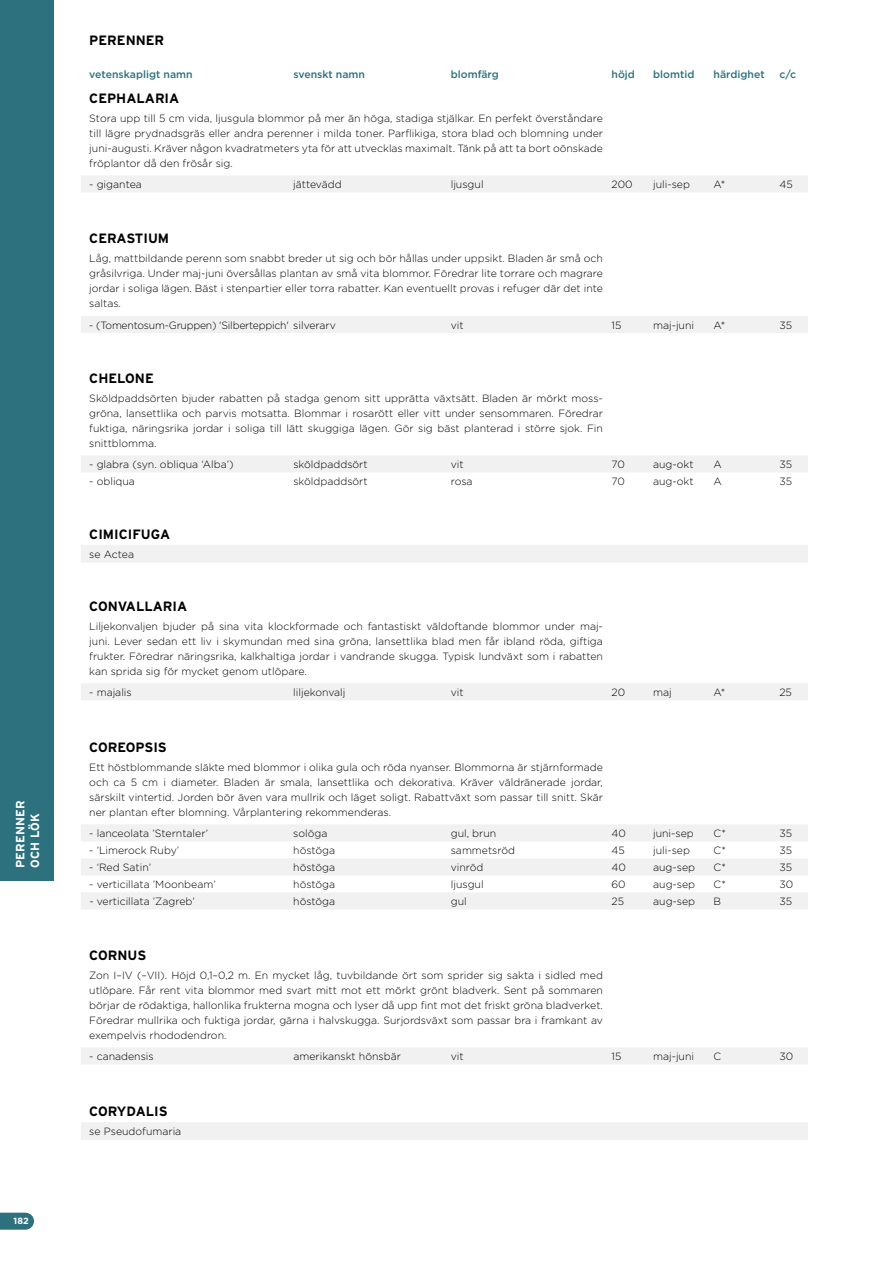
<style>
.page{position:relative;width:893px;height:1263px;background:#fff}
.page>*{position:absolute;margin:0;border:0;box-sizing:border-box;transform-origin:0 0}
.t1{font:700 13.5px "Interstate";color:#000}
.t2{font:700 12px/14.4px "Interstate";letter-spacing:.02em;color:#fff}
.t3{font:300 10.5px/15px "Gotham";color:#000;text-align:justify}
.t4{font:500 10.5px "Gotham";color:#2c717d}
.t5{font:300 10.5px "Gotham";letter-spacing:-.02em;color:#000}
.t6{font:700 9px "Gotham";color:#fff}
</style>
<div class="page">
<div style="left:81px;top:176px;width:727px;height:16px;background:#f2f1f2"></div>
<div style="left:81px;top:316px;width:727px;height:17px;background:#f2f1f2"></div>
<div style="left:81px;top:456px;width:727px;height:16px;background:#f2f1f2"></div>
<div style="left:81px;top:684px;width:727px;height:16px;background:#f2f1f2"></div>
<svg style="left:81px;top:825px;width:727px;height:84px;fill:#f2f1f2"></svg>
<div style="left:81px;top:1048px;width:727px;height:16px;background:#f2f1f2"></div>
<div style="left:81px;top:1122px;width:727px;height:18px;background:#f2f1f2"></div>
<div style="left:81px;top:545px;width:727px;height:17px;background:#f2f1f2"></div>
<div style="left:0;top:0;width:54px;height:881px;background:#2c717d"></div>
<svg style="left:0;top:1213px;width:34px;height:17px"></svg>
<p class="t2" style="left:13px;top:868px;width:70px;rotate:-90deg">PERENNER<br>OCH LÖK</p>
<p class="t6" style="left:14px;top:1215px;width:17px">182</p>
<p class="t1" style="left:89px;top:33px;width:76px">PERENNER</p>
<p class="t4" style="left:89px;top:67px;width:105px">vetenskapligt namn</p>
<p class="t4" style="left:293px;top:67px;width:73px">svenskt namn</p>
<p class="t4" style="left:451px;top:67px;width:50px">blomfärg</p>
<p class="t4" style="left:611px;top:67px;width:25px">höjd</p>
<p class="t4" style="left:653px;top:67px;width:43px">blomtid</p>
<p class="t4" style="left:713px;top:67px;width:53px">härdighet</p>
<p class="t4" style="left:779px;top:67px;width:18px">c/c</p>
<p class="t1" style="left:89px;top:91px;width:92px">CEPHALARIA</p>
<p class="t3" style="left:89px;top:110px;width:515px">Stora upp till 5 cm vida, ljusgula blommor på mer än höga, stadiga stjälkar. En perfekt överståndare till lägre prydnadsgräs eller andra perenner i milda toner. Parflikiga, stora blad och blomning under juni-augusti. Kräver någon kvadratmeters yta för att utvecklas maximalt. Tänk på att ta bort oönskade fröplantor då den frösår sig.</p>
<p class="t3" style="left:89px;top:177px;width:54px">- gigantea</p>
<p class="t3" style="left:293px;top:177px;width:50px">jättevädd</p>
<p class="t3" style="left:451px;top:177px;width:34px">ljusgul</p>
<p class="t3" style="left:611px;top:177px;width:23px">200</p>
<p class="t3" style="left:653px;top:177px;width:38px">juli-sep</p>
<p class="t3" style="left:713px;top:177px;width:13px">A*</p>
<p class="t3" style="left:779px;top:177px;width:15px">45</p>
<p class="t1" style="left:89px;top:231px;width:81px">CERASTIUM</p>
<p class="t3" style="left:89px;top:251px;width:515px">Låg, mattbildande perenn som snabbt breder ut sig och bör hållas under uppsikt. Bladen är små och gråsilvriga. Under maj-juni översållas plantan av små vita blommor. Föredrar lite torrare och magrare jordar i soliga lägen. Bäst i stenpartier eller torra rabatter. Kan eventuellt provas i refuger där det inte saltas.</p>
<p class="t5" style="left:89px;top:318px;width:248px">- (Tomentosum-Gruppen) 'Silberteppich' silverarv</p>
<p class="t3" style="left:451px;top:317px;width:14px">vit</p>
<p class="t3" style="left:611px;top:317px;width:11px">15</p>
<p class="t3" style="left:653px;top:317px;width:42px">maj-juni</p>
<p class="t3" style="left:713px;top:317px;width:13px">A*</p>
<p class="t3" style="left:779px;top:317px;width:14px">35</p>
<p class="t1" style="left:89px;top:371px;width:66px">CHELONE</p>
<p class="t3" style="left:89px;top:390px;width:515px;text-align:left">Sköldpaddsörten bjuder rabatten på stadga genom sitt upprätta växtsätt. Bladen är mörkt moss&shy;gröna, lansettlika och parvis motsatta. Blommar i rosarött eller vitt under sensommaren. Föredrar fuktiga, näringsrika jordar i soliga till lätt skuggiga lägen. Gör sig bäst planterad i större sjok. Fin snittblomma.</p>
<p class="t3" style="left:89px;top:457px;width:146px">- glabra (syn. obliqua ‘Alba’)</p>
<p class="t3" style="left:293px;top:457px;width:76px">sköldpaddsört</p>
<p class="t3" style="left:451px;top:457px;width:14px">vit</p>
<p class="t3" style="left:611px;top:457px;width:15px">70</p>
<p class="t3" style="left:653px;top:457px;width:42px">aug-okt</p>
<p class="t3" style="left:713px;top:457px;width:10px">A</p>
<p class="t3" style="left:779px;top:457px;width:14px">35</p>
<p class="t3" style="left:89px;top:474px;width:47px">- obliqua</p>
<p class="t3" style="left:293px;top:474px;width:76px">sköldpaddsört</p>
<p class="t3" style="left:451px;top:474px;width:23px">rosa</p>
<p class="t3" style="left:611px;top:474px;width:15px">70</p>
<p class="t3" style="left:653px;top:474px;width:42px">aug-okt</p>
<p class="t3" style="left:713px;top:474px;width:10px">A</p>
<p class="t3" style="left:779px;top:474px;width:14px">35</p>
<p class="t1" style="left:89px;top:526px;width:82px">CIMICIFUGA</p>
<p class="t3" style="left:89px;top:546px;width:46px">se Actea</p>
<p class="t1" style="left:89px;top:598px;width:99px">CONVALLARIA</p>
<p class="t3" style="left:89px;top:618px;width:515px">Liljekonvaljen bjuder på sina vita klockformade och fantastiskt väldoftande blommor under maj&shy;juni. Lever sedan ett liv i skymundan med sina gröna, lansettlika blad men får ibland röda, giftiga frukter. Föredrar näringsrika, kalkhaltiga jordar i vandrande skugga. Typisk lundväxt som i rabatten kan sprida sig för mycket genom utlöpare.</p>
<p class="t3" style="left:89px;top:684px;width:44px">- majalis</p>
<p class="t3" style="left:293px;top:684px;width:54px">liljekonvalj</p>
<p class="t3" style="left:451px;top:684px;width:14px">vit</p>
<p class="t3" style="left:611px;top:684px;width:15px">20</p>
<p class="t3" style="left:653px;top:684px;width:20px">maj</p>
<p class="t3" style="left:713px;top:684px;width:13px">A*</p>
<p class="t3" style="left:779px;top:684px;width:14px">25</p>
<p class="t1" style="left:89px;top:740px;width:79px">COREOPSIS</p>
<p class="t3" style="left:89px;top:759px;width:515px">Ett höstblommande släkte med blommor i olika gula och röda nyanser. Blommorna är stjärnformade och ca 5 cm i diameter. Bladen är smala, lansettlika och dekorativa. Kräver väldränerade jordar, särskilt vintertid. Jorden bör även vara mullrik och läget soligt. Rabattväxt som passar till snitt. Skär ner plantan efter blomning. Vårplantering rekommenderas.</p>
<p class="t3" style="left:89px;top:825px;width:121px">- lanceolata ’Sterntaler’</p>
<p class="t3" style="left:293px;top:825px;width:36px">solöga</p>
<p class="t3" style="left:451px;top:825px;width:47px">gul, brun</p>
<p class="t3" style="left:611px;top:825px;width:16px">40</p>
<p class="t3" style="left:653px;top:825px;width:42px">juni-sep</p>
<p class="t3" style="left:713px;top:825px;width:14px">C*</p>
<p class="t3" style="left:779px;top:825px;width:14px">35</p>
<p class="t3" style="left:89px;top:842px;width:91px">- ’Limerock Ruby’</p>
<p class="t3" style="left:293px;top:842px;width:43px">höstöga</p>
<p class="t3" style="left:451px;top:842px;width:66px">sammetsröd</p>
<p class="t3" style="left:611px;top:842px;width:15px">45</p>
<p class="t3" style="left:653px;top:842px;width:38px">juli-sep</p>
<p class="t3" style="left:713px;top:842px;width:14px">C*</p>
<p class="t3" style="left:779px;top:842px;width:14px">35</p>
<p class="t3" style="left:89px;top:859px;width:63px">- ‘Red Satin’</p>
<p class="t3" style="left:293px;top:859px;width:43px">höstöga</p>
<p class="t3" style="left:451px;top:859px;width:34px">vinröd</p>
<p class="t3" style="left:611px;top:859px;width:16px">40</p>
<p class="t3" style="left:653px;top:859px;width:43px">aug-sep</p>
<p class="t3" style="left:714px;top:859px;width:14px">C*</p>
<p class="t3" style="left:779px;top:859px;width:14px">35</p>
<p class="t3" style="left:89px;top:876px;width:128px">- verticillata ’Moonbeam’</p>
<p class="t3" style="left:293px;top:876px;width:43px">höstöga</p>
<p class="t3" style="left:451px;top:876px;width:34px">ljusgul</p>
<p class="t3" style="left:611px;top:876px;width:16px">60</p>
<p class="t3" style="left:653px;top:876px;width:43px">aug-sep</p>
<p class="t3" style="left:714px;top:876px;width:14px">C*</p>
<p class="t3" style="left:779px;top:876px;width:15px">30</p>
<p class="t3" style="left:89px;top:893px;width:107px">- verticillata ’Zagreb’</p>
<p class="t3" style="left:293px;top:893px;width:43px">höstöga</p>
<p class="t3" style="left:451px;top:893px;width:17px">gul</p>
<p class="t3" style="left:611px;top:893px;width:14px">25</p>
<p class="t3" style="left:653px;top:893px;width:43px">aug-sep</p>
<p class="t3" style="left:714px;top:893px;width:9px">B</p>
<p class="t3" style="left:779px;top:893px;width:14px">35</p>
<p class="t1" style="left:89px;top:948px;width:59px">CORNUS</p>
<p class="t3" style="left:89px;top:967px;width:515px">Zon I–IV (–VII). Höjd 0,1–0,2 m. En mycket låg, tuvbildande ört som sprider sig sakta i sidled med utlöpare. Får rent vita blommor med svart mitt mot ett mörkt grönt bladverk. Sent på sommaren börjar de rödaktiga, hallonlika frukterna mogna och lyser då upp fint mot det friskt gröna bladverket.<br>Föredrar mullrika och fuktiga jordar, gärna i halvskugga. Surjordsväxt som passar bra i framkant av exempelvis rhododendron.</p>
<p class="t3" style="left:89px;top:1048px;width:66px">- canadensis</p>
<p class="t3" style="left:293px;top:1048px;width:109px">amerikanskt hönsbär</p>
<p class="t3" style="left:451px;top:1048px;width:14px">vit</p>
<p class="t3" style="left:611px;top:1048px;width:11px">15</p>
<p class="t3" style="left:653px;top:1048px;width:42px">maj-juni</p>
<p class="t3" style="left:713px;top:1048px;width:9px">C</p>
<p class="t3" style="left:779px;top:1048px;width:15px">30</p>
<p class="t1" style="left:89px;top:1104px;width:80px">CORYDALIS</p>
<p class="t3" style="left:89px;top:1123px;width:94px">se Pseudofumaria</p>
</div>
